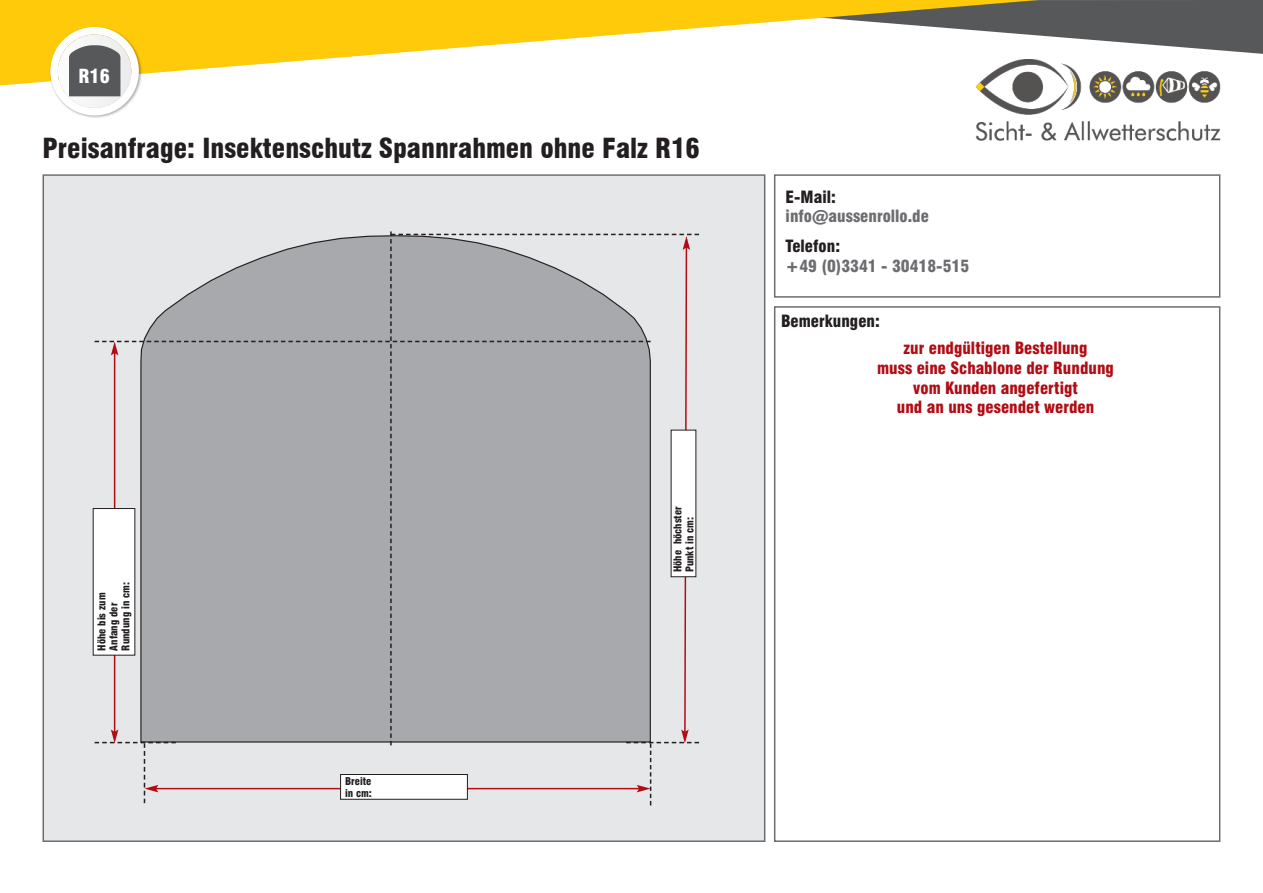
<style>
.page{position:relative;width:1263px;height:893px;background:#fff}
.page>*{position:absolute;margin:0;border:0;box-sizing:border-box;transform-origin:0 0}
.t1{font:900 condensed 27px "Swiss 721 BT";color:#231f20}
.t2{font:900 condensed 18.9px "Swiss 721 BT";color:#fff}
.t3{font:900 condensed 16.5px/19.8px "Swiss 721 BT";color:#b00d15;text-align:center}
.t4{font:900 condensed 16.5px "Swiss 721 BT";color:#6c6d70}
.t5{font:900 condensed 16.5px "Swiss 721 BT";color:#231f20}
.t6{font:900 condensed 10.5px/12px "Swiss 721 BT";color:#231f20}
</style>
<div class="page">
<div style="left:44px;top:176px;width:720px;height:664px;background:#e6e7e9"></div>
<div style="left:774px;top:306px;width:446px;height:536px;border:2px solid #6c6d70"></div>
<div style="left:774px;top:174px;width:446px;height:124px;border:2px solid #6c6d70"></div>
<svg style="left:1039px;top:0;width:224px;height:54px"></svg>
<svg style="left:0;top:0;width:1039px;height:85px"></svg>
<img style="left:46px;top:22px;width:101px;height:96px">
<svg style="left:50px;top:27px;width:89px;height:88px"></svg>
<img style="left:976px;top:60px;width:244px;height:81px">
<svg style="left:95px;top:231px;width:604px;height:574px"></svg>
<div style="left:671px;top:430px;width:25px;height:147px;background:#fff"></div>
<p class="t2" style="left:79px;top:65px;width:33px">R16</p>
<h1 class="t1" style="left:43px;top:133px;width:659px">Preisanfrage: Insektenschutz Spannrahmen ohne Falz R16</h1>
<p class="t6" style="left:96px;top:651px;width:70px;rotate:-90deg">Höhe bis zum<br>Anfang der<br>Rundung in cm:</p>
<p class="t6" style="left:345px;top:775px;width:28px">Breite in cm:</p>
<p class="t6" style="left:672px;top:572px;width:67px;rotate:-90deg">Höhe höchster<br>Punkt in cm:</p>
<p class="t5" style="left:786px;top:188px;width:52px">E-Mail:</p>
<p class="t4" style="left:786px;top:207px;width:145px">info@aussenrollo.de</p>
<p class="t5" style="left:786px;top:237px;width:56px">Telefon:</p>
<p class="t4" style="left:786px;top:257px;width:185px">+49 (0)3341 - 30418-515</p>
<p class="t5" style="left:781px;top:311px;width:100px">Bemerkungen:</p>
<p class="t3" style="left:877px;top:338px;width:238px">zur endgültigen Bestellung<br>muss eine Schablone der Rundung vom Kunden angefertigt<br>und an uns gesendet werden</p>
</div>
